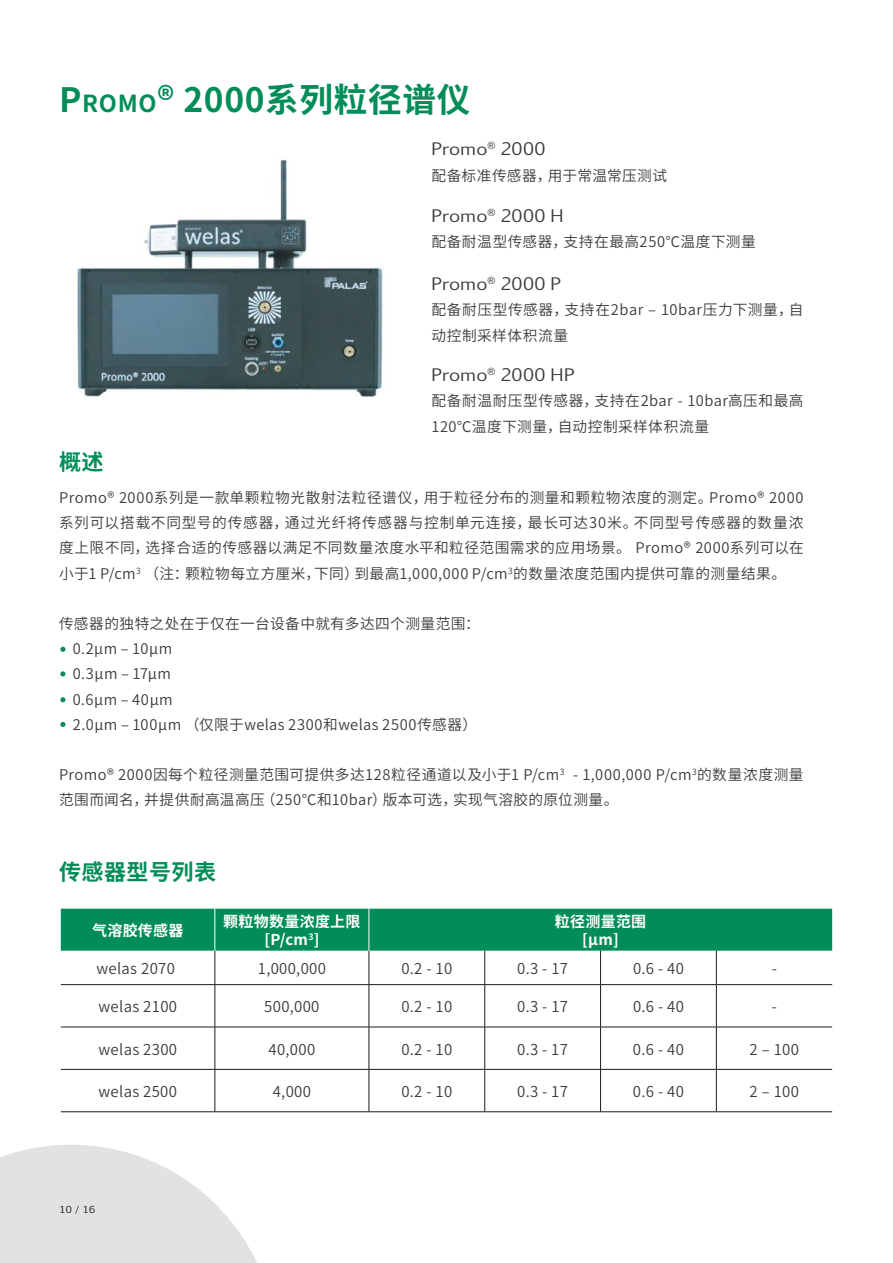
<style>
.page{position:relative;width:893px;height:1263px;background:#fff}
.page>*{position:absolute;margin:0;border:0;box-sizing:border-box;transform-origin:0 0}
.t1{font:700 33.6px "Source Han Sans CN";letter-spacing:.02em;color:#008d58}
.t2{font:700 22.05px "Source Han Sans CN";letter-spacing:.02em;color:#008d58}
.t3{font:18.9px "Sf Kp Regular";letter-spacing:.015em;color:#3c3c3b}
.t4{font:15px "Source Han Sans CN";letter-spacing:.02em;color:#3c3c3b}
.t5{font:700 15px/18px "Source Han Sans CN";letter-spacing:.02em;color:#fff;text-align:center}
.t6{font:14.7px/25.2px "Source Han Sans CN";letter-spacing:.03em;color:#3c3c3b}
.t7{font:10.5px "Sf Kp Regular";color:#1c1c1b}
.s1{font-size:23.55px}
</style>
<div class="page">
<svg style="left:60px;top:647px;width:5px;height:5px"></svg>
<svg style="left:60px;top:671px;width:5px;height:5px"></svg>
<svg style="left:60px;top:697px;width:5px;height:5px"></svg>
<svg style="left:60px;top:722px;width:5px;height:5px"></svg>
<div style="left:61px;top:909px;width:771px;height:42px;background:#008d58"></div>
<hr style="left:215px;top:951px;width:1px;height:33px;background:#1c1c1b">
<hr style="left:369px;top:951px;width:1px;height:33px;background:#1c1c1b">
<hr style="left:484px;top:951px;width:1px;height:33px;background:#1c1c1b">
<hr style="left:600px;top:951px;width:1px;height:33px;background:#1c1c1b">
<hr style="left:716px;top:951px;width:1px;height:33px;background:#1c1c1b">
<hr style="left:61px;top:984px;width:154px;height:1px;background:#1c1c1b">
<hr style="left:215px;top:984px;width:154px;height:1px;background:#1c1c1b">
<hr style="left:215px;top:985px;width:1px;height:42px;background:#1c1c1b">
<hr style="left:369px;top:984px;width:116px;height:1px;background:#1c1c1b">
<hr style="left:369px;top:985px;width:1px;height:42px;background:#1c1c1b">
<hr style="left:485px;top:984px;width:116px;height:1px;background:#1c1c1b">
<hr style="left:484px;top:985px;width:1px;height:42px;background:#1c1c1b">
<hr style="left:601px;top:984px;width:115px;height:1px;background:#1c1c1b">
<hr style="left:600px;top:985px;width:1px;height:42px;background:#1c1c1b">
<hr style="left:716px;top:984px;width:116px;height:1px;background:#1c1c1b">
<hr style="left:716px;top:985px;width:1px;height:42px;background:#1c1c1b">
<hr style="left:61px;top:1027px;width:154px;height:1px;background:#1c1c1b">
<hr style="left:215px;top:1027px;width:154px;height:1px;background:#1c1c1b">
<hr style="left:215px;top:1027px;width:1px;height:42px;background:#1c1c1b">
<hr style="left:369px;top:1027px;width:116px;height:1px;background:#1c1c1b">
<hr style="left:369px;top:1027px;width:1px;height:42px;background:#1c1c1b">
<hr style="left:485px;top:1027px;width:116px;height:1px;background:#1c1c1b">
<hr style="left:484px;top:1027px;width:1px;height:42px;background:#1c1c1b">
<hr style="left:601px;top:1027px;width:115px;height:1px;background:#1c1c1b">
<hr style="left:600px;top:1027px;width:1px;height:42px;background:#1c1c1b">
<hr style="left:716px;top:1027px;width:116px;height:1px;background:#1c1c1b">
<hr style="left:716px;top:1027px;width:1px;height:42px;background:#1c1c1b">
<hr style="left:61px;top:1069px;width:154px;height:1px;background:#1c1c1b">
<hr style="left:215px;top:1069px;width:154px;height:1px;background:#1c1c1b">
<hr style="left:215px;top:1069px;width:1px;height:42px;background:#1c1c1b">
<hr style="left:369px;top:1069px;width:116px;height:1px;background:#1c1c1b">
<hr style="left:369px;top:1069px;width:1px;height:42px;background:#1c1c1b">
<hr style="left:485px;top:1069px;width:116px;height:1px;background:#1c1c1b">
<hr style="left:484px;top:1069px;width:1px;height:42px;background:#1c1c1b">
<hr style="left:601px;top:1069px;width:115px;height:1px;background:#1c1c1b">
<hr style="left:600px;top:1069px;width:1px;height:42px;background:#1c1c1b">
<hr style="left:716px;top:1069px;width:116px;height:1px;background:#1c1c1b">
<hr style="left:716px;top:1069px;width:1px;height:42px;background:#1c1c1b">
<hr style="left:61px;top:1111px;width:154px;height:1px;background:#1c1c1b">
<hr style="left:215px;top:1111px;width:154px;height:1px;background:#1c1c1b">
<hr style="left:369px;top:1111px;width:116px;height:1px;background:#1c1c1b">
<hr style="left:485px;top:1111px;width:116px;height:1px;background:#1c1c1b">
<hr style="left:601px;top:1111px;width:115px;height:1px;background:#1c1c1b">
<hr style="left:716px;top:1111px;width:116px;height:1px;background:#1c1c1b">
<hr style="left:214px;top:909px;width:1px;height:42px;background:#fff">
<hr style="left:369px;top:909px;width:1px;height:42px;background:#fff">
<img style="left:77px;top:159px;width:306px;height:238px">
<svg style="left:0;top:1145px;width:257px;height:118px"></svg>
<h1 class="t1" style="left:59px;top:81px;width:413px">P<span class="s1">ROMO</span>® 2000系列粒径谱仪</h1>
<p class="t3" style="left:431px;top:138px;width:116px">Promo<sup>®</sup> 2000</p>
<p class="t6" style="left:431px;top:162px;width:237px">配备标准传感器，用于常温常压测试</p>
<p class="t3" style="left:431px;top:205px;width:134px">Promo<sup>®</sup> 2000 H</p>
<p class="t6" style="left:431px;top:229px;width:326px">配备耐温型传感器，支持在最高250℃温度下测量</p>
<p class="t3" style="left:431px;top:273px;width:131px">Promo<sup>®</sup> 2000 P</p>
<p class="t6" style="left:431px;top:297px;width:374px">配备耐压型传感器，支持在2bar – 10bar压力下测量，自动控制采样体积流量</p>
<h2 class="t2" style="left:59px;top:450px;width:46px">概述</h2>
<p class="t3" style="left:431px;top:364px;width:145px">Promo<sup>®</sup> 2000 HP</p>
<p class="t6" style="left:431px;top:388px;width:374px">配备耐温耐压型传感器，支持在2bar - 10bar高压和最高<br>120℃温度下测量，自动控制采样体积流量</p>
<p class="t6" style="left:59px;top:485px;width:746px;text-align:justify">Promo® 2000系列是一款单颗粒物光散射法粒径谱仪，用于粒径分布的测量和颗粒物浓度的测定。Promo® 2000系列可以搭载不同型号的传感器，通过光纤将传感器与控制单元连接，最长可达30米。不同型号传感器的数量浓度上限不同，选择合适的传感器以满足不同数量浓度水平和粒径范围需求的应用场景。 Promo® 2000系列可以在小于1 P/cm<sup>3</sup> （注：颗粒物每立方厘米，下同）到最高1,000,000 P/cm<sup>3</sup>的数量浓度范围内提供可靠的测量结果。</p>
<p class="t6" style="left:73px;top:611px;width:408px;text-indent:-14px">传感器的独特之处在于仅在一台设备中就有多达四个测量范围：<br>0.2μm – 10μm<br>0.3μm – 17μm<br>0.6μm – 40μm<br>2.0μm – 100μm （仅限于welas 2300和welas 2500传感器）</p>
<p class="t6" style="left:59px;top:762px;width:746px">Promo® 2000因每个粒径测量范围可提供多达128粒径通道以及小于1 P/cm<sup>3</sup> - 1,000,000 P/cm<sup>3</sup>的数量浓度测量范围而闻名，并提供耐高温高压（250℃和10bar）版本可选，实现气溶胶的原位测量。</p>
<h2 class="t2" style="left:59px;top:860px;width:158px">传感器型号列表</h2>
<p class="t5" style="left:92px;top:922px;width:93px">气溶胶传感器</p>
<p class="t5" style="left:223px;top:913px;width:139px">颗粒物数量浓度上限[P/cm<sup>3</sup>]</p>
<p class="t5" style="left:555px;top:913px;width:93px">粒径测量范围[μm]</p>
<p class="t4" style="left:96px;top:961px;width:80px">welas 2070</p>
<p class="t4" style="left:258px;top:961px;width:70px">1,000,000</p>
<p class="t4" style="left:401px;top:961px;width:52px">0.2 - 10</p>
<p class="t4" style="left:517px;top:961px;width:52px">0.3 - 17</p>
<p class="t4" style="left:633px;top:961px;width:52px">0.6 - 40</p>
<p class="t4" style="left:772px;top:961px;width:7px">-</p>
<p class="t4" style="left:99px;top:999px;width:80px">welas 2100</p>
<p class="t4" style="left:264px;top:999px;width:57px">500,000</p>
<p class="t4" style="left:401px;top:999px;width:52px">0.2 - 10</p>
<p class="t4" style="left:517px;top:999px;width:52px">0.3 - 17</p>
<p class="t4" style="left:633px;top:999px;width:52px">0.6 - 40</p>
<p class="t4" style="left:772px;top:999px;width:7px">-</p>
<p class="t4" style="left:99px;top:1041px;width:80px">welas 2300</p>
<p class="t4" style="left:268px;top:1041px;width:48px">40,000</p>
<p class="t4" style="left:401px;top:1041px;width:52px">0.2 - 10</p>
<p class="t4" style="left:517px;top:1041px;width:52px">0.3 - 17</p>
<p class="t4" style="left:633px;top:1041px;width:52px">0.6 - 40</p>
<p class="t4" style="left:749px;top:1041px;width:51px">2 – 100</p>
<p class="t4" style="left:99px;top:1084px;width:80px">welas 2500</p>
<p class="t4" style="left:273px;top:1084px;width:40px">4,000</p>
<p class="t4" style="left:401px;top:1084px;width:52px">0.2 - 10</p>
<p class="t4" style="left:517px;top:1084px;width:52px">0.3 - 17</p>
<p class="t4" style="left:633px;top:1084px;width:52px">0.6 - 40</p>
<p class="t4" style="left:749px;top:1084px;width:51px">2 – 100</p>
<p class="t7" style="left:60px;top:1203px;width:37px">10 / 16</p>
</div>
